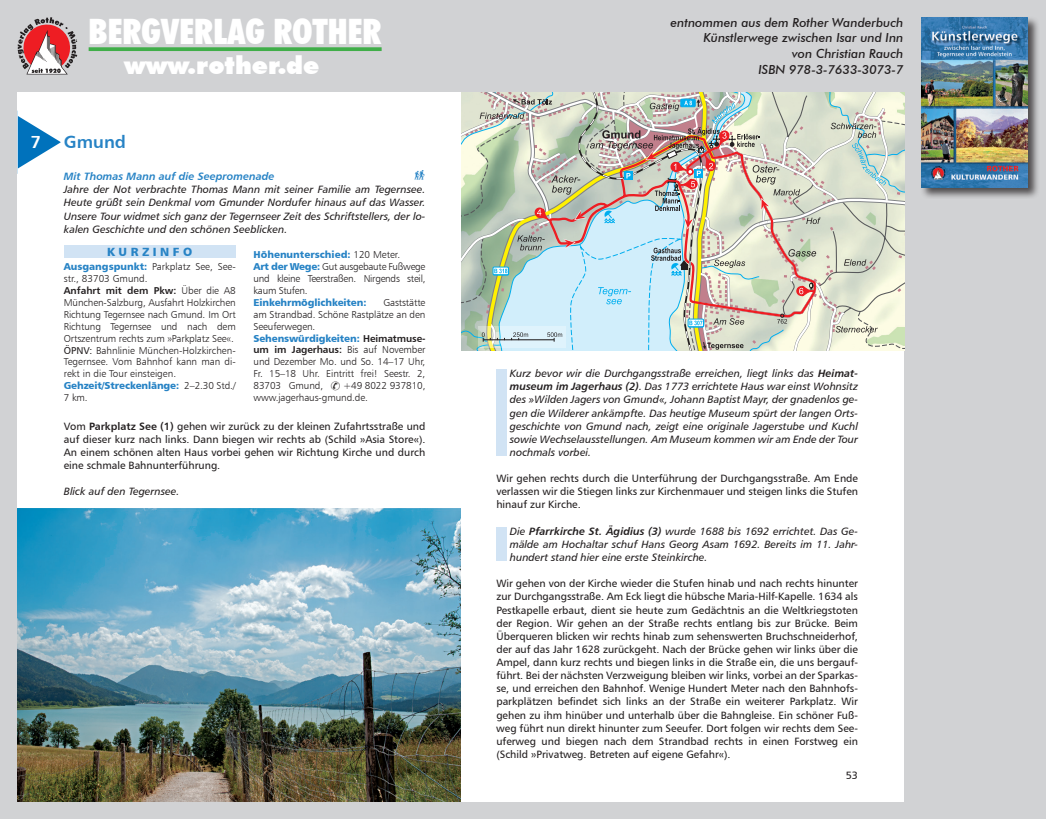
<style>
.page{position:relative;width:1046px;height:819px;background:#fff}
.page>*{position:absolute;margin:0;border:0;box-sizing:border-box;transform-origin:0 0}
.t1{font:900 condensed 35px "Futura BT";color:#fff}
.t2{font:900 25px "Futura BT";color:#fff}
.t3{font:17.5px "Humanist 777 BT Bold B";color:#2783c5}
.t4{font:17.5px "wb font";color:#2783c5}
.t5{font:17.5px "Humanist 777 BT Bold B";color:#fff}
.t6{font:italic 500 12.5px/15.8px "Futura BT";color:#231f20;text-align:right}
.t7{font:11.88px "Humanist 777 BT Black B";letter-spacing:.3em;color:#2783c5}
.t8{font:10.62px/13.1px "Humanist 777 BT Roman B";color:#231f20;text-align:justify}
.t9{font:10.62px/13.1px "Humanist 777 BT Italic B";color:#231f20;text-align:justify}
.t10{font:10.62px "Humanist 777 BT Bold Italic B";color:#2783c5}
.t11{font:10px/11.9px "Humanist 777 BT Light B";letter-spacing:-.01em;color:#231f20}
.t12{font:10px "Humanist 777 BT Black B";letter-spacing:-.01em;color:#2783c5}
.t13{font:10px "Humanist 777 BT Bold B";color:#231f20}
.s1{font-family:"Humanist 777 BT Black B";color:#2783c5}
.s2{font-family:"Humanist 777 BT Light B"}
.s3{font-family:"Humanist 777 BT Roman B"}
.s4{font-family:"Humanist 777 BT Light B";color:#231f20}
.s5{font-family:"Humanist 777 BT Bold B";color:#231f20}
.s6{font-family:"Humanist 777 BT Bold B"}
.s7{font-family:"Humanist 777 BT Bold Italic B"}
</style>
<div class="page">
<div style="left:0;top:0;width:1045px;height:819px;background:#d1d2d4"></div>
<svg style="left:18px;top:17px;width:59px;height:57px"></svg>
<svg style="left:89px;top:47px;width:292px;height:4px"></svg>
<div style="left:18px;top:92px;width:886px;height:709px;background:#fff"></div>
<div style="left:919px;top:16px;width:120px;height:183px;background:#231f20;opacity:.75"></div>
<img style="left:921px;top:17px;width:106px;height:170px">
<img style="left:18px;top:508px;width:443px;height:293px">
<div style="left:64px;top:245px;width:172px;height:13px;background:#d1e3f4"></div>
<svg style="left:461px;top:92px;width:443px;height:259px;background:#cbd0c4"></svg>
<div style="left:496px;top:370px;width:11px;height:86px;background:#d1e3f4"></div>
<div style="left:496px;top:527px;width:11px;height:34px;background:#d1e3f4"></div>
<svg style="left:18px;top:116px;width:43px;height:53px"></svg>
<h1 class="t1" style="left:89px;top:10px;width:294px">BERGVERLAG ROTHER</h1>
<h2 class="t2" style="left:124px;top:50px;width:197px">www.rother.de</h2>
<h3 class="t5" style="left:31px;top:131px;width:12px">7</h3>
<h3 class="t3" style="left:64px;top:131px;width:64px">Gmund</h3>
<p class="t10" style="left:64px;top:170px;width:212px">Mit Thomas Mann auf die Seepromenade</p>
<h3 class="t4" style="left:415px;top:168px;width:12px">j</h3>
<p class="t9" style="left:64px;top:183px;width:363px">Jahre der Not verbrachte Thomas Mann mit seiner Familie am Tegernsee.<br>Heute grüßt sein Denkmal vom Gmunder Nordufer hinaus auf das Wasser.<br>Unsere Tour widmet sich ganz der Tegernseer Zeit des Schriftstellers, der lo&shy;kalen Geschichte und den schönen Seeblicken.</p>
<p class="t7" style="left:107px;top:244px;width:86px">KURZINFO</p>
<p class="t11" style="left:64px;top:261px;width:173px"><span class="s1">Ausgangspunkt:</span> Parkplatz See, See&shy;str., 83703 Gmund.</p>
<p class="t13" style="left:64px;top:284px;width:173px">Anfahrt mit dem Pkw: <span class="s2">Über die A8</span></p>
<p class="t11" style="left:64px;top:296px;width:173px">München-Salzburg, Ausfahrt Holzkirchen Richtung Tegernsee nach Gmund. Im Ort Richtung Tegernsee und nach dem Ortszentrum rechts zum »Parkplatz See«.<br><span class="s3">ÖPNV:</span> Bahnlinie München-Holzkirchen-Tegernsee. Vom Bahnhof kann man di&shy;rekt in die Tour einsteigen.</p>
<p class="t12" style="left:64px;top:379px;width:173px">Gehzeit/Streckenlänge: <span class="s4">2–2.30 Std./</span></p>
<p class="t11" style="left:64px;top:391px;width:25px">7 km.</p>
<p class="t12" style="left:253px;top:248px;width:148px">Höhenunterschied: <span class="s4">120 Meter.</span></p>
<p class="t11" style="left:253px;top:261px;width:173px;text-align:justify"><span class="s1">Art der Wege:</span> Gut ausgebaute Fußwege und kleine Teerstraßen. Nirgends steil, kaum Stufen.</p>
<p class="t12" style="left:253px;top:296px;width:114px">Einkehrmöglichkeiten:</p>
<p class="t11" style="left:253px;top:296px;width:173px;text-align:justify;text-indent:130px">Gaststätte am Strandbad. Schöne Rastplätze an den Seeuferwegen.</p>
<p class="t12" style="left:253px;top:331px;width:173px">Sehenswürdigkeiten: <span class="s5">Heimatmuse-</span></p>
<p class="t13" style="left:253px;top:343px;width:173px">um im Jagerhaus: <span class="s2">Bis auf November</span></p>
<p class="t11" style="left:253px;top:356px;width:173px;text-align:justify">und Dezember Mo. und So. 14–17 Uhr, Fr. 15–18 Uhr. Eintritt frei! Seestr. 2, 83703 Gmund,</p>
<p class="t11" style="left:253px;top:379px;width:173px;text-indent:89px">+49 8022 937810, www.jagerhaus-gmund.de.</p>
<p class="t8" style="left:64px;top:419px;width:363px">Vom <span class="s6">Parkplatz See (1)</span> gehen wir zurück zu der kleinen Zufahrtsstraße und auf dieser kurz nach links. Dann biegen wir rechts ab (Schild »Asia Store«).<br>An einem schönen alten Haus vorbei gehen wir Richtung Kirche und durch eine schmale Bahnunterführung.</p>
<p class="t9" style="left:64px;top:485px;width:117px">Blick auf den Tegernsee.</p>
<p class="t6" style="left:670px;top:14px;width:234px">entnommen aus dem Rother Wanderbuch<br>Künstlerwege zwischen Isar und Inn<br>von Christian Rauch<br>ISBN 978-3-7633-3073-7</p>
<p class="t9" style="left:510px;top:366px;width:349px">Kurz bevor wir die Durchgangsstraße erreichen, liegt links das <span class="s7">Heimat&shy;museum im Jagerhaus (2)</span>. Das 1773 errichtete Haus war einst Wohnsitz des »Wilden Jagers von Gmund«, Johann Baptist Mayr, der gnadenlos ge&shy;gen die Wilderer ankämpfte. Das heutige Museum spürt der langen Orts&shy;geschichte von Gmund nach, zeigt eine originale Jagerstube und Kuchl sowie Wechselausstellungen. Am Museum kommen wir am Ende der Tour nochmals vorbei.</p>
<p class="t8" style="left:496px;top:471px;width:363px">Wir gehen rechts durch die Unterführung der Durchgangsstraße. Am Ende verlassen wir die Stiegen links zur Kirchenmauer und steigen links die Stufen hinauf zur Kirche.</p>
<p class="t9" style="left:510px;top:524px;width:349px">Die <span class="s7">Pfarrkirche St. Ägidius (3)</span> wurde 1688 bis 1692 errichtet. Das Ge&shy;mälde am Hochaltar schuf Hans Georg Asam 1692. Bereits im 11. Jahr&shy;hundert stand hier eine erste Steinkirche.</p>
<p class="t8" style="left:496px;top:576px;width:363px">Wir gehen von der Kirche wieder die Stufen hinab und nach rechts hinunter zur Durchgangsstraße. Am Eck liegt die hübsche Maria-Hilf-Kapelle. 1634 als Pestkapelle erbaut, dient sie heute zum Gedächtnis an die Weltkriegstoten der Region. Wir gehen an der Straße rechts entlang bis zur Brücke. Beim Überqueren blicken wir rechts hinab zum sehenswerten Bruchschneiderhof, der auf das Jahr 1628 zurückgeht. Nach der Brücke gehen wir links über die Ampel, dann kurz rechts und biegen links in die Straße ein, die uns bergauf&shy;führt. Bei der nächsten Verzweigung bleiben wir links, vorbei an der Sparkas&shy;se, und erreichen den Bahnhof. Wenige Hundert Meter nach den Bahnhofs&shy;parkplätzen befindet sich links an der Straße ein weiterer Parkplatz. Wir gehen zu ihm hinüber und unterhalb über die Bahngleise. Ein schöner Fuß&shy;weg führt nun direkt hinunter zum Seeufer. Dort folgen wir rechts dem See&shy;uferweg und biegen nach dem Strandbad rechts in einen Forstweg ein (Schild »Privatweg. Betreten auf eigene Gefahr«).</p>
<p class="t8" style="left:845px;top:768px;width:14px">53</p>
</div>
